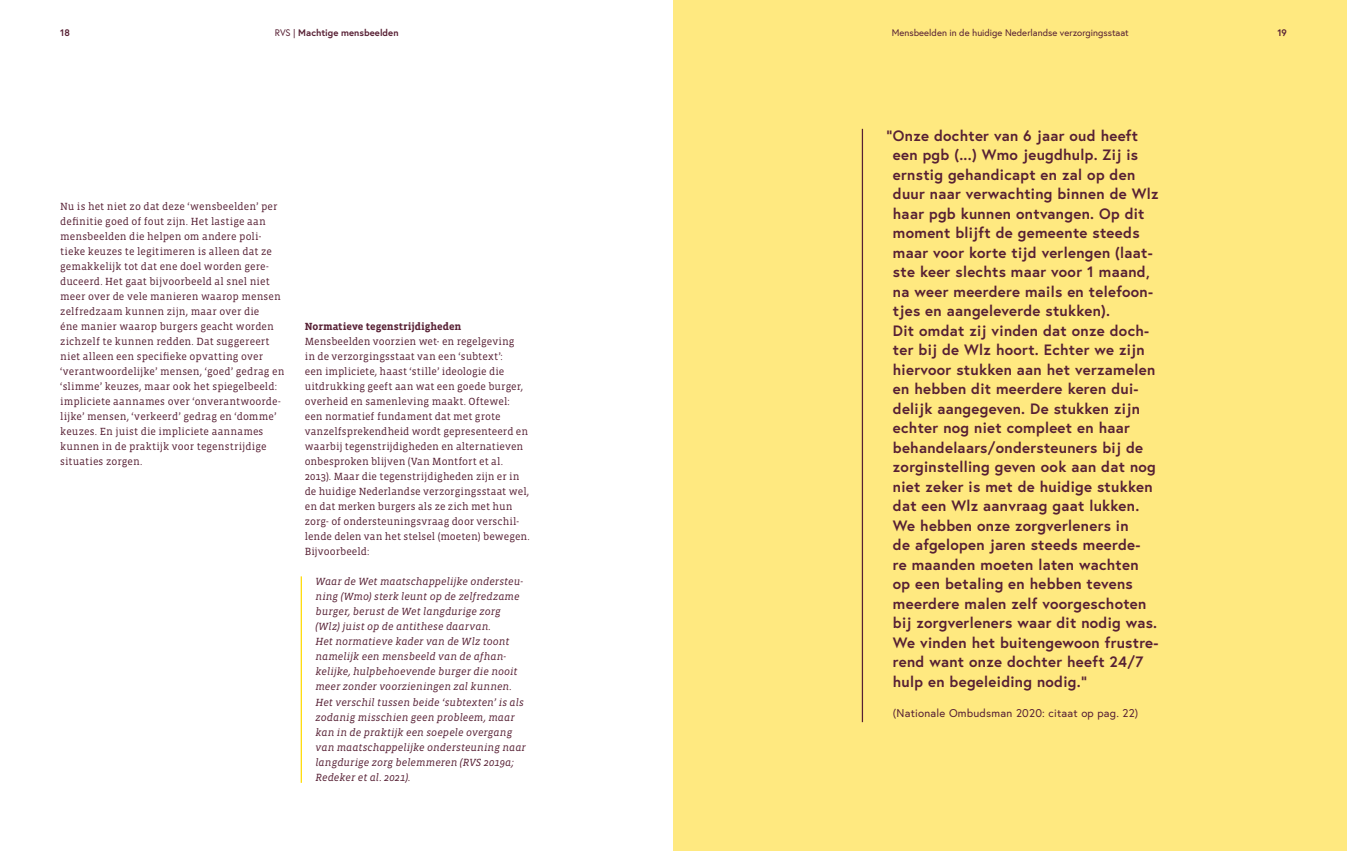
<style>
.page{position:relative;width:1347px;height:851px;background:#fff}
.page>*{position:absolute;margin:0;border:0;box-sizing:border-box;transform-origin:0 0}
.t1{font:700 15px/19.5px "Europa";letter-spacing:.02em;color:#572034}
.t2{font:11.25px "Europa";letter-spacing:.02em;color:#572034}
.body_text{font:10.62px/15px "Vista Slab OTCE";letter-spacing:.01em;color:#572034}
.Kader_lijn{font:italic 10.62px/15px "Vista Slab OTCE";color:#572034}
.body_text-2{font:700 10.62px "Vista Slab OTCE";color:#572034}
.page_numbers_and_sub{font:9.5px "Europa";color:#572034}
.page_numbers_and_sub-2{font:700 9.5px "Europa";letter-spacing:.005em;color:#572034}
.s1{font-weight:400}
</style>
<div class="page">
<div style="left:673px;top:0;width:673px;height:850px;background:#ffe980"></div>
<hr style="left:301px;top:576px;width:1px;height:206px;background:#ffdb00">
<hr style="left:861px;top:129px;width:2px;height:593px;background:#572034">
<p class="page_numbers_and_sub-2" style="left:60px;top:26px;width:11px">18</p>
<p class="page_numbers_and_sub-2" style="left:275px;top:26px;width:125px"><span class="s1">RVS |</span> Machtige mensbeelden</p>
<p class="page_numbers_and_sub" style="left:891px;top:26px;width:238px">Mensbeelden in de huidige Nederlandse verzorgingsstaat</p>
<p class="page_numbers_and_sub-2" style="left:1277px;top:26px;width:11px">19</p>
<p class="body_text" style="left:60px;top:199px;width:226px">Nu is het niet zo dat deze ‘wensbeelden’ per definitie goed of fout zijn. Het lastige aan mensbeelden die helpen om andere poli&shy;tieke keuzes te legitimeren is alleen dat ze gemakkelijk tot dat ene doel worden gere&shy;duceerd. Het gaat bijvoorbeeld al snel niet meer over de vele manieren waarop mensen zelfredzaam kunnen zijn, maar over die<br>éne manier waarop burgers geacht worden zichzelf te kunnen redden. Dat suggereert niet alleen een specifieke opvatting over ‘verantwoordelijke’ mensen, ‘goed’ gedrag en ‘slimme’ keuzes, maar ook het spiegelbeeld: impliciete aannames over ‘onverantwoorde&shy;lijke’ mensen, ‘verkeerd’ gedrag en ‘domme’ keuzes. En juist die impliciete aannames kunnen in de praktijk voor tegenstrijdige situaties zorgen.</p>
<p class="body_text-2" style="left:305px;top:320px;width:158px">Normatieve tegenstrijdigheden</p>
<p class="body_text" style="left:305px;top:334px;width:226px">Mensbeelden voorzien wet- en regelgeving<br>in de verzorgingsstaat van een ‘subtext’:<br>een impliciete, haast ‘stille’ ideologie die uitdrukking geeft aan wat een goede burger, overheid en samenleving maakt. Oftewel: een normatief fundament dat met grote vanzelfsprekendheid wordt gepresenteerd en waarbij tegenstrijdigheden en alternatieven onbesproken blijven (Van Montfort et al.<br>2013). Maar die tegenstrijdigheden zijn er in de huidige Nederlandse verzorgingsstaat wel, en dat merken burgers als ze zich met hun zorg- of ondersteuningsvraag door verschil&shy;lende delen van het stelsel (moeten) bewegen.<br>Bijvoorbeeld:</p>
<p class="Kader_lijn" style="left:315px;top:574px;width:212px">Waar de Wet maatschappelijke ondersteu&shy;ning (Wmo) sterk leunt op de zelfredzame burger, berust de Wet langdurige zorg (Wlz) juist op de antithese daarvan.<br>Het normatieve kader van de Wlz toont namelijk een mensbeeld van de afhan&shy;kelijke, hulpbehoevende burger die nooit meer zonder voorzieningen zal kunnen.<br>Het verschil tussen beide ‘subtexten’ is als zodanig misschien geen probleem, maar kan in de praktijk een soepele overgang van maatschappelijke ondersteuning naar langdurige zorg belemmeren (RVS 2019a; Redeker et al. 2021).</p>
<p class="t1" style="left:893px;top:125px;width:267px;text-indent:-6px">“Onze dochter van 6 jaar oud heeft een pgb (...) Wmo jeugdhulp. Zij is ernstig gehandicapt en zal op den duur naar verwachting binnen de Wlz haar pgb kunnen ontvangen. Op dit moment blijft de gemeente steeds maar voor korte tijd verlengen (laat&shy;ste keer slechts maar voor 1 maand, na weer meerdere mails en telefoon&shy;tjes en aangeleverde stukken).<br>Dit omdat zij vinden dat onze doch&shy;ter bij de Wlz hoort. Echter we zijn hiervoor stukken aan het verzamelen en hebben dit meerdere keren dui&shy;delijk aangegeven. De stukken zijn echter nog niet compleet en haar behandelaars/ondersteuners bij de zorginstelling geven ook aan dat nog niet zeker is met de huidige stukken dat een Wlz aanvraag gaat lukken.<br>We hebben onze zorgverleners in<br>de afgelopen jaren steeds meerde-<br>re maanden moeten laten wachten op een betaling en hebben tevens meerdere malen zelf voorgeschoten bij zorgverleners waar dit nodig was.<br>We vinden het buitengewoon frustre&shy;rend want onze dochter heeft 24/7 hulp en begeleiding nodig.”</p>
<p class="t2" style="left:893px;top:705px;width:247px">(Nationale Ombudsman 2020: citaat op pag. 22)</p>
</div>
